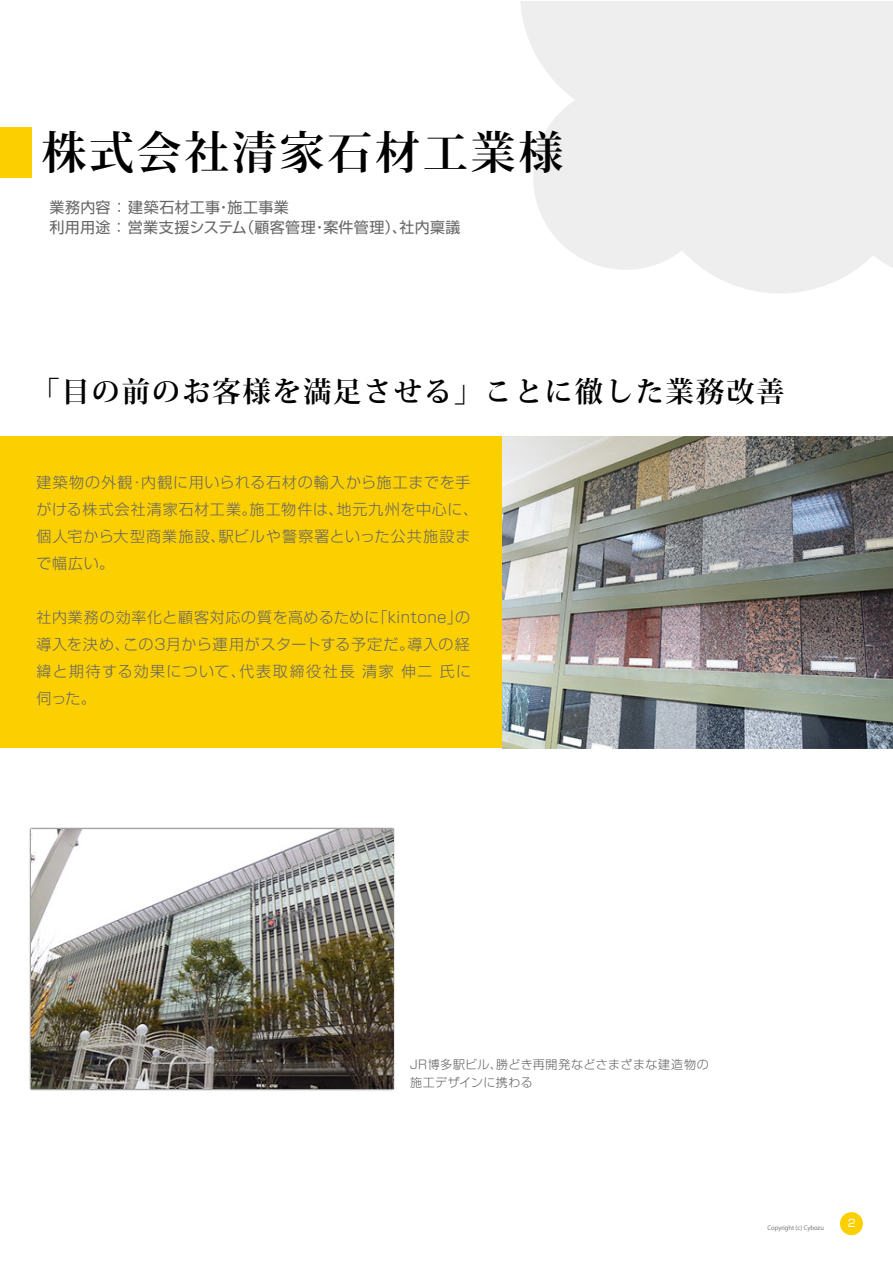
<style>
.page{position:relative;width:893px;height:1263px;background:#fff}
.page>*{position:absolute;margin:0;border:0;box-sizing:border-box;transform-origin:0 0}
.t1{font:700 45px "Koz Min Pr 6 N";letter-spacing:.06em;color:#000}
.t2{font:700 28.5px "Koz Min Pr 6 N";letter-spacing:.06em;color:#000}
.t3{font:300 15px/27px "Shin Go";letter-spacing:.065em;color:#666}
.t4{font:15px/19.5px "Shin Go";letter-spacing:.025em;color:#666}
.t5{font:300 12px/18px "Shin Go";letter-spacing:.04em;color:#666}
.t6{font:10.5px "Shin Go";color:#fff}
.t7{font:6px "Koz Go Pr 6 N";color:#666}
</style>
<div class="page">
<div style="left:0;top:437px;width:893px;height:311px;background:#fccf00"></div>
<svg style="left:520px;top:2px;width:373px;height:291px;background:#f0f0f1"></svg>
<div style="left:840px;top:1212px;width:23px;height:23px;background:#fccf00;border-radius:50%"></div>
<div style="left:0;top:127px;width:31px;height:50px;background:#fccf00"></div>
<img style="left:502px;top:437px;width:391px;height:311px">
<img style="left:29px;top:827px;width:366px;height:264px">
<img style="left:31px;top:829px;width:362px;height:260px">
<h1 class="t1" style="left:41px;top:127px;width:524px">株式会社清家石材工業様</h1>
<p class="t4" style="left:50px;top:197px;width:412px">業務内容 ： 建築石材工事・施工事業<br>利用用途 ： 営業支援システム（顧客管理・案件管理）、社内稟議</p>
<h2 class="t2" style="left:31px;top:375px;width:755px">「目の前のお客様を満足させる」ことに徹した業務改善</h2>
<p class="t3" style="left:36px;top:468px;width:443px">建築物の外観・内観に用いられる石材の輸入から施工までを手がける株式会社清家石材工業。施工物件は、地元九州を中心に、個人宅から大型商業施設、駅ビルや警察署といった公共施設まで幅広い。</p>
<p class="t3" style="left:36px;top:603px;width:436px;text-align:justify">社内業務の効率化と顧客対応の質を高めるために「kintone」の導入を決め、この3月から運用がスタートする予定だ。導入の経緯と期待する効果について、代表取締役社長 清家 伸二 氏に伺った。</p>
<p class="t5" style="left:410px;top:1055px;width:300px">JR博多駅ビル、勝どき再開発などさまざまな建造物の施工デザインに携わる</p>
<p class="t7" style="left:767px;top:1224px;width:58px">Copyright (c) Cybozu</p>
<p class="t6" style="left:848px;top:1216px;width:9px">2</p>
</div>
